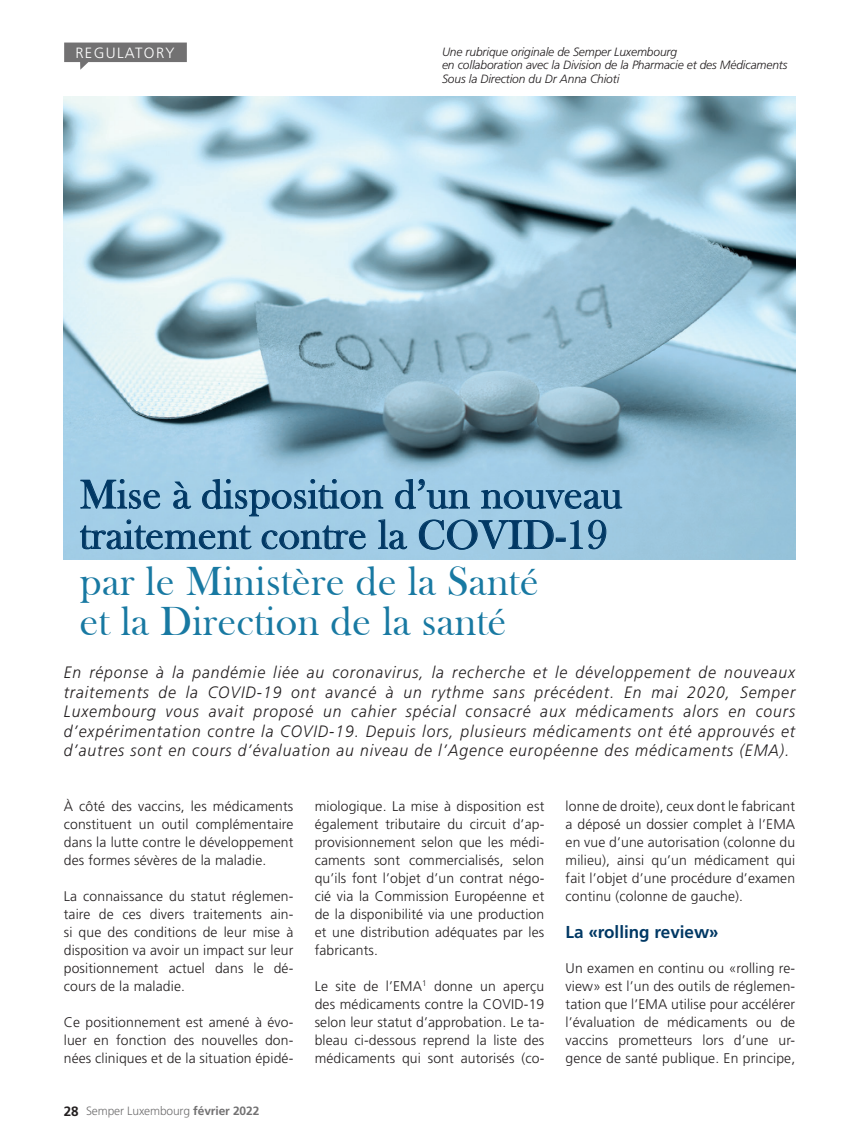
<style>
.page{position:relative;width:859px;height:1136px;background:#fff}
.page>*{position:absolute;margin:0;border:0;box-sizing:border-box;transform-origin:0 0}
.t1{font:41.85px/40.3px "Bask Old Face";letter-spacing:.01em;color:#013864}
.t2{font:41.85px "Bask Old Face";letter-spacing:.01em;color:#1879a2}
.t3{font:700 17.25px "Frutiger";color:#013864}
.t4{font:italic 300 16.5px/19.5px "Frutiger";letter-spacing:.06em;color:#231f20;text-align:justify;scale:.95 1}
.t5{font:300 14.85px "Frutiger";letter-spacing:.09em;color:#fff}
.t6{font:300 13.95px/18px "Frutiger";letter-spacing:.01em;color:#231f20;text-align:justify}
.t7{font:italic 300 12px "Frutiger";letter-spacing:-.01em;color:#231f20}
.t8{font:300 12px "Frutiger";letter-spacing:-.01em;color:#727172}
.s1{font-weight:700;font-size:13.5px;color:#231f20}
.s2{font-weight:700}
</style>
<div class="page">
<img style="left:64px;top:97px;width:731px;height:462px">
<svg style="left:64px;top:43px;width:123px;height:27px"></svg>
<svg style="left:80px;top:478px;width:542px;height:72px;background:#8bb7d3"></svg>
<p class="t5" style="left:75px;top:44px;width:101px">REGULATORY</p>
<p class="t7" style="left:442px;top:45px;width:237px">Une rubrique originale de Semper Luxembourg</p>
<p class="t7" style="left:442px;top:58px;width:347px">en collaboration avec la Division de la Pharmacie et des Médicaments</p>
<p class="t7" style="left:442px;top:72px;width:179px">Sous la Direction du Dr Anna Chioti</p>
<p class="t1" style="left:80px;top:475px;width:544px">Mise à disposition d’un nouveau traitement contre la COVID-19</p>
<p class="t2" style="left:80px;top:557px;width:460px">par le Ministère de la Santé</p>
<p class="t2" style="left:80px;top:598px;width:428px">et la Direction de la santé</p>
<p class="t4" style="left:64px;top:663px;width:771px">En réponse à la pandémie liée au coronavirus, la recherche et le développement de nouveaux traitements de la COVID-19 ont avancé à un rythme sans précédent. En mai 2020, Semper Luxembourg vous avait proposé un cahier spécial consacré aux médicaments alors en cours d’expérimentation contre la COVID-19. Depuis lors, plusieurs médicaments ont été approuvés et d’autres sont en cours d’évaluation au niveau de l’Agence européenne des médicaments (EMA).</p>
<p class="t6" style="left:64px;top:796px;width:231px">À côté des vaccins, les médicaments constituent un outil complémentaire dans la lutte contre le développement des formes sévères de la maladie.</p>
<p class="t6" style="left:64px;top:886px;width:231px">La connaissance du statut réglemen&shy;taire de ces divers traitements ain&shy;si que des conditions de leur mise à disposition va avoir un impact sur leur positionnement actuel dans le dé&shy;cours de la maladie.</p>
<p class="t6" style="left:64px;top:1012px;width:231px">Ce positionnement est amené à évo&shy;luer en fonction des nouvelles don&shy;nées cliniques et de la situation épidé-</p>
<p class="t8" style="left:64px;top:1104px;width:197px"><span class="s1">28</span> Semper Luxembourg <span class="s2">février 2022</span></p>
<p class="t6" style="left:315px;top:796px;width:231px">miologique. La mise à disposition est également tributaire du circuit d’ap&shy;provisionnement selon que les médi&shy;caments sont commercialisés, selon qu’ils font l’objet d’un contrat négo&shy;cié via la Commission Européenne et de la disponibilité via une production et une distribution adéquates par les fabricants.</p>
<p class="t6" style="left:315px;top:976px;width:231px">Le site de l’EMA<sup>1</sup> donne un aperçu des médicaments contre la COVID-19 selon leur statut d’approbation. Le ta&shy;bleau ci-dessous reprend la liste des médicaments qui sont autorisés (co-</p>
<p class="t6" style="left:566px;top:796px;width:231px">lonne de droite), ceux dont le fabricant a déposé un dossier complet à l’EMA en vue d’une autorisation (colonne du milieu), ainsi qu’un médicament qui fait l’objet d’une procédure d’examen continu (colonne de gauche).</p>
<p class="t3" style="left:566px;top:921px;width:155px">La «rolling review»</p>
<p class="t6" style="left:566px;top:958px;width:231px">Un examen en continu ou «rolling re&shy;view» est l’un des outils de réglemen&shy;tation que l’EMA utilise pour accélérer l’évaluation de médicaments ou de vaccins prometteurs lors d’une ur&shy;gence de santé publique. En principe,</p>
</div>
